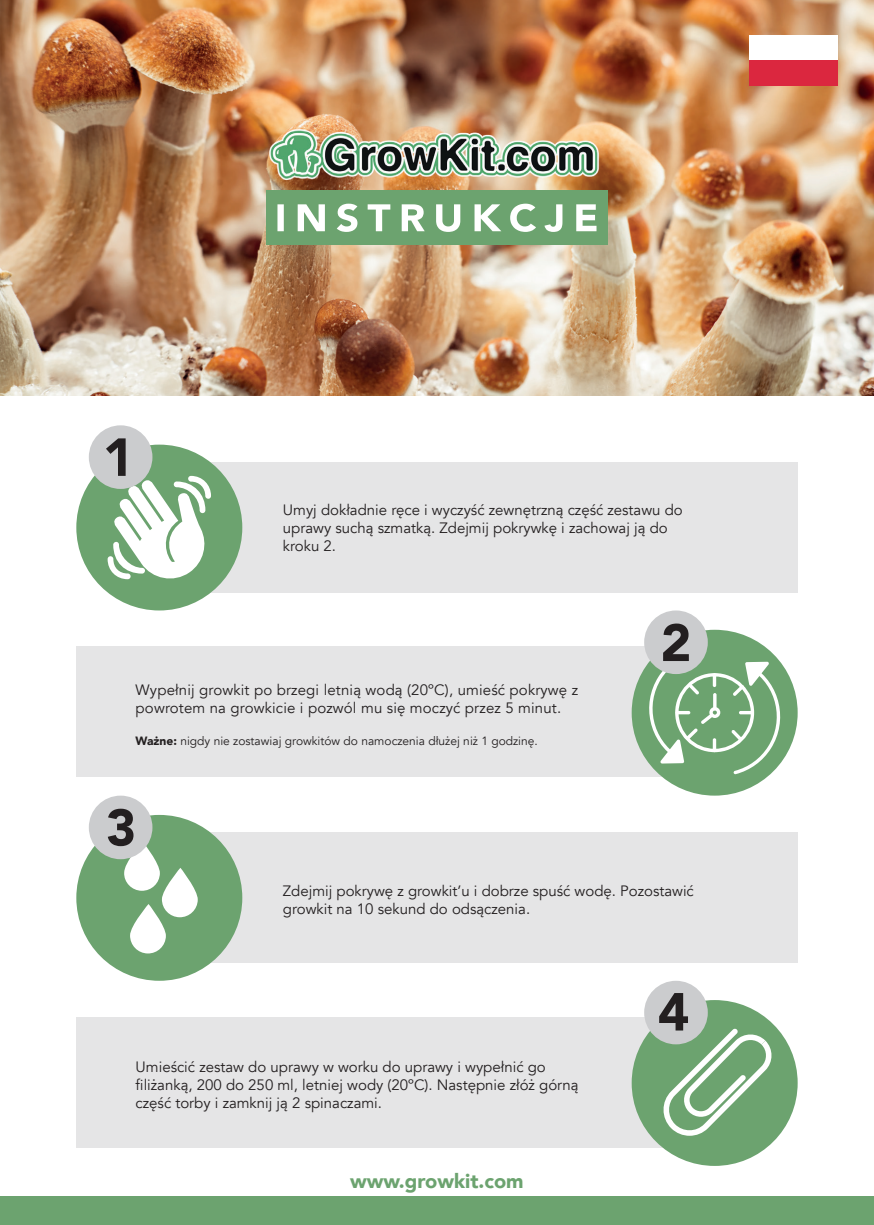
<style>
.page{position:relative;width:874px;height:1225px;background:#fff}
.page>*{position:absolute;margin:0;border:0;box-sizing:border-box;transform-origin:0 0}
.t1{font:900 20px "Avenir";color:#6ca36f}
.t2{font:15px/18px "Avenir";color:#231f20}
.t3{font:12px "Avenir";color:#231f20}
.s1{font-weight:900}
</style>
<div class="page">
<div style="left:159px;top:462px;width:638px;height:131px;background:#e5e5e6"></div>
<div style="left:159px;top:832px;width:638px;height:131px;background:#e5e5e6"></div>
<div style="left:76px;top:646px;width:645px;height:130px;background:#e5e5e6"></div>
<div style="left:76px;top:1017px;width:645px;height:131px;background:#e5e5e6"></div>
<img style="left:0;top:0;width:873px;height:396px">
<img style="left:238px;top:110px;width:380px;height:71px">
<div style="left:0;top:1196px;width:873px;height:29px;background:#6ca36f"></div>
<div style="left:76px;top:444px;width:166px;height:166px;background:#6ca36f;border-radius:50%"></div>
<div style="left:76px;top:815px;width:166px;height:165px;background:#6ca36f;border-radius:50%"></div>
<div style="left:631px;top:630px;width:166px;height:165px;background:#6ca36f;border-radius:50%"></div>
<div style="left:631px;top:1000px;width:166px;height:166px;background:#6ca36f;border-radius:50%"></div>
<div style="left:643px;top:980px;width:64px;height:64px;background:#cbccce;border-radius:50%"></div>
<svg style="left:162px;top:868px;width:36px;height:49px"></svg>
<svg style="left:130px;top:904px;width:36px;height:49px"></svg>
<div style="left:89px;top:795px;width:63px;height:64px;background:#cbccce;border-radius:50%"></div>
<svg style="left:108px;top:808px;width:52px;height:83px"></svg>
<div style="left:89px;top:425px;width:63px;height:64px;background:#cbccce;border-radius:50%"></div>
<svg style="left:106px;top:438px;width:105px;height:142px"></svg>
<div style="left:643px;top:610px;width:64px;height:64px;background:#cbccce;border-radius:50%"></div>
<svg style="left:648px;top:623px;width:132px;height:151px"></svg>
<svg style="left:659px;top:993px;width:114px;height:142px"></svg>
<div style="left:266px;top:191px;width:341px;height:54px;background:#6ca36f"></div>
<svg style="left:277px;top:204px;width:319px;height:28px"></svg>
<div style="left:749px;top:35px;width:88px;height:26px;background:#fff"></div>
<div style="left:749px;top:61px;width:88px;height:25px;background:#db273f"></div>
<p class="t2" style="left:283px;top:501px;width:401px">Umyj dokładnie ręce i wyczyść zewnętrzną część zestawu do uprawy suchą szmatką. Zdejmij pokrywkę i zachowaj ją do kroku 2.</p>
<p class="t2" style="left:135px;top:681px;width:444px">Wypełnij growkit po brzegi letnią wodą (20ºC), umieść pokrywę z powrotem na growkicie i pozwól mu się moczyć przez 5 minut.</p>
<p class="t3" style="left:135px;top:734px;width:403px"><span class="s1">Ważne:</span> nigdy nie zostawiaj growkitów do namoczenia dłużej niż 1 godzinę.</p>
<p class="t2" style="left:283px;top:882px;width:412px">Zdejmij pokrywę z growkit’u i dobrze spuść wodę. Pozostawić growkit na 10 sekund do odsączenia.</p>
<p class="t2" style="left:135px;top:1058px;width:444px">Umieścić zestaw do uprawy w worku do uprawy i wypełnić go filiżanką, 200 do 250 ml, letniej wody (20ºC). Następnie złóż górną część torby i zamknij ją 2 spinaczami.</p>
<h1 class="t1" style="left:350px;top:1164px;width:175px">www.growkit.com</h1>
</div>
